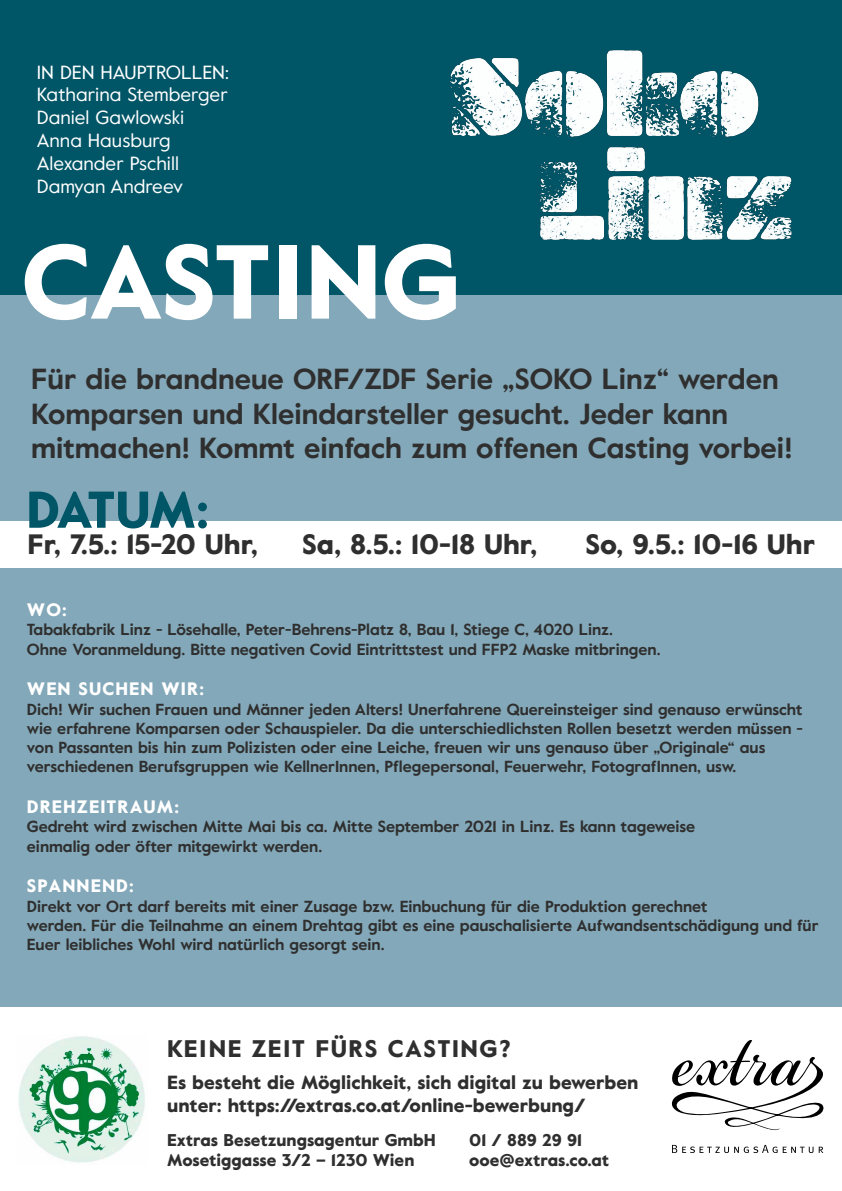
<style>
.page{position:relative;width:842px;height:1191px;background:#fff}
.page>*{position:absolute;margin:0;border:0;box-sizing:border-box;transform-origin:0 0}
.t1{font:900 104.8px "Value";letter-spacing:-.01em;color:#fff}
.t2{font:900 51.6px "Value";letter-spacing:-.05em;color:#005567}
.t3{font:700 29px/34.8px "Value";color:#2f2f2f}
.t4{font:900 28px "Value";color:#2f2f2f}
.t5{font:900 24px "Value";letter-spacing:.06em;color:#2f2f2f}
.t6{font:19px/22.8px "Value";color:#fff}
.t7{font:900 19px/22.8px "Value";color:#2f2f2f}
.t8{font:900 18px "Value";letter-spacing:.06em;color:#fff}
.t9{font:900 17px/20.4px "Value";color:#2f2f2f}
.t10{font:700 16px/19.2px "Value";color:#2f2f2f}
</style>
<div class="page">
<div style="left:0;top:0;width:842px;height:998px;background:#005567"></div>
<div style="left:0;top:296px;width:842px;height:710px;background:#83a8b9"></div>
<svg style="left:672px;top:1040px;width:151px;height:91px"></svg>
<svg style="left:672px;top:1144px;width:141px;height:9px"></svg>
<svg style="left:819px;top:1146px;width:4px;height:6px"></svg>
<div style="left:0;top:521px;width:842px;height:47px;background:#fff"></div>
<img style="left:18px;top:1036px;width:127px;height:127px">
<img style="left:451px;top:50px;width:340px;height:189px">
<p class="t6" style="left:37px;top:60px;width:194px">IN DEN HAUPTROLLEN:<br>Katharina Stemberger<br>Daniel Gawlowski<br>Anna Hausburg<br>Alexander Pschill<br>Damyan Andreev</p>
<h1 class="t1" style="left:22px;top:209px;width:440px">CASTING</h1>
<h3 class="t3" style="left:31px;top:361px;width:763px">Für die brandneue ORF/ZDF Serie „SOKO Linz“ werden<br>Komparsen und Kleindarsteller gesucht. Jeder kann mitmachen! Kommt einfach zum offenen Casting vorbei!</h3>
<h2 class="t2" style="left:26px;top:474px;width:184px">DATUM:</h2>
<h3 class="t4" style="left:28px;top:525px;width:232px">Fr, 7.5.: 15-20 Uhr,</h3>
<h3 class="t4" style="left:302px;top:525px;width:236px">Sa, 8.5.: 10-18 Uhr,</h3>
<h3 class="t4" style="left:585px;top:525px;width:231px">So, 9.5.: 10-16 Uhr</h3>
<p class="t8" style="left:27px;top:597px;width:41px">WO:</p>
<p class="t10" style="left:27px;top:620px;width:635px">Tabakfabrik Linz - Lösehalle, Peter-Behrens-Platz 8, Bau 1, Stiege C, 4020 Linz.<br>Ohne Voranmeldung. Bitte negativen Covid Eintrittstest und FFP2 Maske mitbringen.</p>
<p class="t8" style="left:27px;top:676px;width:179px">WEN SUCHEN WIR:</p>
<p class="t10" style="left:27px;top:699px;width:778px">Dich! Wir suchen Frauen und Männer jeden Alters! Unerfahrene Quereinsteiger sind genauso erwünscht wie erfahrene Komparsen oder Schauspieler. Da die unterschiedlichsten Rollen besetzt werden müssen - von Passanten bis hin zum Polizisten oder eine Leiche, freuen wir uns genauso über „Originale“ aus verschiedenen Berufsgruppen wie KellnerInnen, Pflegepersonal, Feuerwehr, FotografInnen, usw.</p>
<p class="t8" style="left:27px;top:794px;width:154px">DREHZEITRAUM:</p>
<p class="t10" style="left:27px;top:817px;width:670px">Gedreht wird zwischen Mitte Mai bis ca. Mitte September 2021 in Linz. Es kann tageweise einmalig oder öfter mitgewirkt werden.</p>
<p class="t8" style="left:27px;top:873px;width:108px">SPANNEND:</p>
<p class="t10" style="left:27px;top:896px;width:793px">Direkt vor Ort darf bereits mit einer Zusage bzw. Einbuchung für die Produktion gerechnet<br>werden. Für die Teilnahme an einem Drehtag gibt es eine pauschalisierte Aufwandsentschädigung und für<br>Euer leibliches Wohl wird natürlich gesorgt sein.</p>
<h3 class="t5" style="left:167px;top:1032px;width:346px">KEINE ZEIT FÜRS CASTING?</h3>
<p class="t7" style="left:167px;top:1071px;width:473px">Es besteht die Möglichkeit, sich digital zu bewerben unter: https://extras.co.at/online-bewerbung/</p>
<p class="t9" style="left:167px;top:1129px;width:270px">Extras Besetzungsagentur GmbH<br>Mosetiggasse 3/2 – 1230 Wien</p>
<p class="t9" style="left:469px;top:1129px;width:141px">01 / 889 29 91 ooe@extras.co.at</p>
</div>
